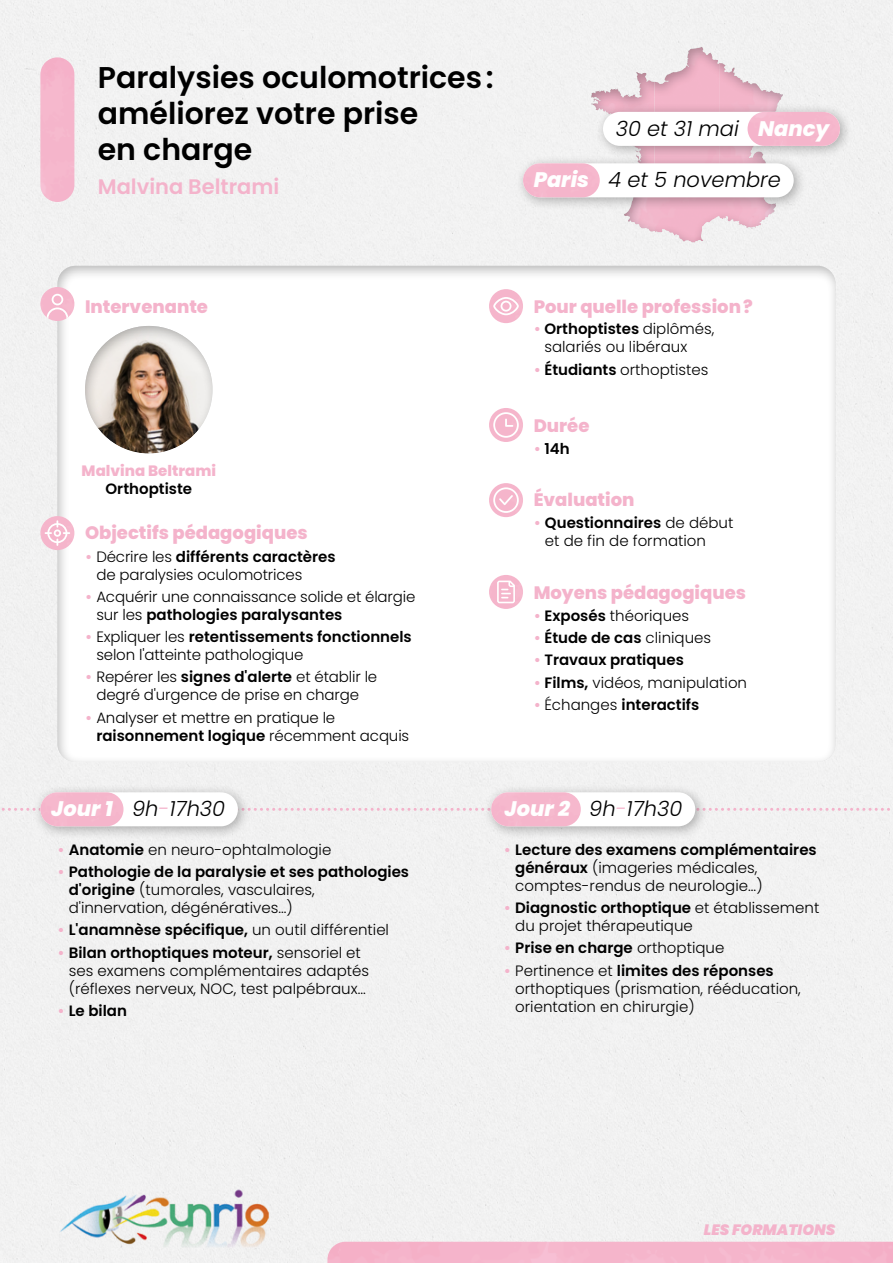
<style>
.page{position:relative;width:893px;height:1263px;background:#fff}
.page>*{position:absolute;margin:0;border:0;box-sizing:border-box;transform-origin:0 0}
.t1{font:600 30px/36px "Poppins";color:#000}
.t2{font:italic 300 21px "Poppins";color:#000}
.t3{font:italic 800 21px "Poppins";color:#fff}
.t4{font:600 21px "Poppins";color:#f4b3cb}
.t5{font:800 18px "Poppins";color:#f4b3cb}
.t6{font:300 15px/18px "Poppins";color:#000}
.t7{font:600 15px "Poppins";color:#000}
.t8{font:800 15px "Poppins";color:#f4b3cb}
.t9{font:italic 900 15px "Poppins";color:#f4b3cb}
.s1{font-weight:600;color:#f4b3cb}
.s2{font-weight:600}
.s3{color:#f4b3cb}
.s4{font-weight:300}
</style>
<div class="page">
<div style="left:44px;top:255px;width:806px;height:507px;background:#000;opacity:.3"></div>
<div style="left:577px;top:37px;width:219px;height:207px;background:#000;opacity:.3"></div>
<svg style="left:0;top:808px;width:893px;height:3px"></svg>
<div style="left:40px;top:57px;width:34px;height:145px;background:#f5b5cb;border-radius:17px"></div>
<div style="left:594px;top:104px;width:259px;height:55px;background:#000;opacity:.3"></div>
<div style="left:603px;top:112px;width:237px;height:34px;background:#fff;border-radius:17px"></div>
<div style="left:747px;top:112px;width:93px;height:34px;background:#f5b5cb;border-radius:17px"></div>
<div style="left:32px;top:784px;width:219px;height:56px;background:#000;opacity:.3"></div>
<div style="left:40px;top:792px;width:198px;height:34px;background:#fff;border-radius:17px"></div>
<div style="left:40px;top:792px;width:84px;height:34px;background:#f5b5cb;border-radius:17px"></div>
<img style="left:40px;top:287px;width:34px;height:34px;border-radius:17px">
<svg style="left:47px;top:294px;width:21px;height:25px"></svg>
<div style="left:482px;top:784px;width:226px;height:56px;background:#000;opacity:.3"></div>
<div style="left:491px;top:792px;width:204px;height:34px;background:#fff;border-radius:17px"></div>
<div style="left:491px;top:792px;width:90px;height:34px;background:#f5b5cb;border-radius:17px"></div>
<div style="left:327px;top:1242px;width:566px;height:21px;background:#f5b5cb"></div>
<img style="left:489px;top:289px;width:34px;height:34px;border-radius:17px">
<svg style="left:493px;top:297px;width:26px;height:18px"></svg>
<img style="left:489px;top:408px;width:34px;height:34px;border-radius:17px">
<svg style="left:493px;top:412px;width:26px;height:26px"></svg>
<img style="left:40px;top:516px;width:34px;height:34px;border-radius:17px">
<svg style="left:45px;top:520px;width:25px;height:26px"></svg>
<img style="left:489px;top:575px;width:34px;height:34px;border-radius:17px">
<svg style="left:497px;top:581px;width:18px;height:22px"></svg>
<img style="left:489px;top:483px;width:34px;height:34px;border-radius:17px">
<svg style="left:493px;top:487px;width:26px;height:26px"></svg>
<div style="left:514px;top:155px;width:293px;height:56px;background:#000;opacity:.3"></div>
<div style="left:523px;top:163px;width:271px;height:34px;background:#fff;border-radius:17px"></div>
<div style="left:523px;top:163px;width:77px;height:34px;background:#f5b5cb;border-radius:17px"></div>
<div style="left:72px;top:315px;width:154px;height:140px;background:#000;opacity:.3"></div>
<img style="left:43px;top:1185px;width:241px;height:67px">
<p class="t1" style="left:98px;top:59px;width:397px">Paralysies oculomotrices: améliorez votre prise<br>en charge</p>
<p class="t4" style="left:98px;top:174px;width:183px">Malvina Beltrami</p>
<p class="t2" style="left:616px;top:116px;width:125px">30 et 31 mai</p>
<p class="t3" style="left:758px;top:116px;width:73px">Nancy</p>
<p class="t3" style="left:534px;top:168px;width:57px">Paris</p>
<p class="t2" style="left:608px;top:168px;width:174px">4 et 5 novembre</p>
<p class="t5" style="left:85px;top:296px;width:124px">Intervenante</p>
<p class="t8" style="left:82px;top:462px;width:136px">Malvina Beltrami</p>
<p class="t7" style="left:106px;top:480px;width:88px">Orthoptiste</p>
<p class="t5" style="left:85px;top:523px;width:224px">Objectifs pédagogiques</p>
<p class="t6" style="left:96px;top:547px;width:241px;text-indent:-11px"><span class="s1">•</span> Décrire les <span class="s2">différents caractères </span>de paralysies oculomotrices</p>
<p class="t6" style="left:96px;top:588px;width:321px;text-indent:-11px"><span class="s1">•</span> Acquérir une connaissance solide et élargie sur les <span class="s2">pathologies paralysantes</span></p>
<p class="t6" style="left:96px;top:628px;width:317px;text-indent:-11px"><span class="s1">•</span> Expliquer les <span class="s2">retentissements fonctionnels </span>selon l'atteinte pathologique</p>
<p class="t6" style="left:85px;top:668px;width:294px;text-align:center"><span class="s1">•</span> Repérer les <span class="s2">signes d'alerte</span> et établir le degré d'urgence de prise en charge</p>
<p class="t6" style="left:96px;top:708px;width:314px;text-indent:-11px"><span class="s1">•</span> Analyser et mettre en pratique le <span class="s2">raisonnement logique</span> récemment acquis</p>
<p class="t3" style="left:51px;top:797px;width:63px">Jour 1</p>
<p class="t2" style="left:132px;top:797px;width:95px">9h<span class="s3">-</span>17h30</p>
<p class="t6" style="left:57px;top:840px;width:275px"><span class="s1">•</span> <span class="s2">Anatomie</span> en neuro-ophtalmologie</p>
<p class="t6" style="left:69px;top:863px;width:342px;text-indent:-11px"><span class="s1">•</span> <span class="s2">Pathologie de la paralysie et ses pathologies d'origine</span> (tumorales, vasculaires, d'innervation, dégénératives...)</p>
<p class="t7" style="left:57px;top:921px;width:333px"><span class="s3">•</span> L'anamnèse spécifique, <span class="s4">un outil différentiel</span></p>
<p class="t6" style="left:69px;top:943px;width:302px;text-indent:-11px"><span class="s1">•</span> <span class="s2">Bilan orthoptiques moteur,</span> sensoriel et ses examens complémentaires adaptés (réflexes nerveux, NOC, test palpébraux...</p>
<p class="t7" style="left:57px;top:1002px;width:71px"><span class="s3">•</span> Le bilan</p>
<p class="t5" style="left:534px;top:296px;width:221px">Pour quelle profession?</p>
<p class="t6" style="left:544px;top:320px;width:171px;text-indent:-11px"><span class="s1">•</span> <span class="s2">Orthoptistes</span> diplômés, salariés ou libéraux</p>
<p class="t6" style="left:534px;top:360px;width:176px"><span class="s1">•</span> <span class="s2">Étudiants</span> orthoptistes</p>
<p class="t5" style="left:534px;top:415px;width:57px">Durée</p>
<p class="t7" style="left:534px;top:440px;width:38px"><span class="s3">•</span> 14h</p>
<p class="t5" style="left:534px;top:489px;width:102px">Évaluation</p>
<p class="t6" style="left:545px;top:514px;width:190px;text-indent:-11px"><span class="s1">•</span> <span class="s2">Questionnaires</span> de début et de fin de formation</p>
<p class="t5" style="left:534px;top:582px;width:214px">Moyens pédagogiques</p>
<p class="t6" style="left:534px;top:607px;width:157px"><span class="s1">•</span> <span class="s2">Exposés</span> théoriques</p>
<p class="t7" style="left:534px;top:629px;width:179px"><span class="s3">•</span> Étude de cas <span class="s4">cliniques</span></p>
<p class="t7" style="left:534px;top:651px;width:152px"><span class="s3">•</span> Travaux pratiques</p>
<p class="t6" style="left:534px;top:673px;width:215px"><span class="s1">•</span> <span class="s2">Films,</span> vidéos, manipulation</p>
<p class="t7" style="left:534px;top:696px;width:167px"><span class="s3">•</span> <span class="s4">Échanges</span> interactifs</p>
<p class="t3" style="left:505px;top:797px;width:67px">Jour 2</p>
<p class="t2" style="left:589px;top:797px;width:95px">9h<span class="s3">-</span>17h30</p>
<p class="t6" style="left:515px;top:840px;width:303px;text-indent:-11px"><span class="s1">•</span> <span class="s2">Lecture des examens complémentaires généraux</span> (imageries médicales, comptes-rendus de neurologie...)</p>
<p class="t6" style="left:515px;top:899px;width:306px;text-indent:-11px"><span class="s1">•</span> <span class="s2">Diagnostic orthoptique</span> et établissement du projet thérapeutique</p>
<p class="t7" style="left:504px;top:939px;width:222px"><span class="s3">•</span> Prise en charge <span class="s4">orthoptique</span></p>
<p class="t6" style="left:515px;top:961px;width:287px;text-indent:-11px"><span class="s1">•</span> Pertinence et <span class="s2">limites des réponses </span>orthoptiques (prismation, rééducation, orientation en chirurgie)</p>
<p class="t9" style="left:704px;top:1221px;width:133px">LES FORMATIONS</p>
</div>
